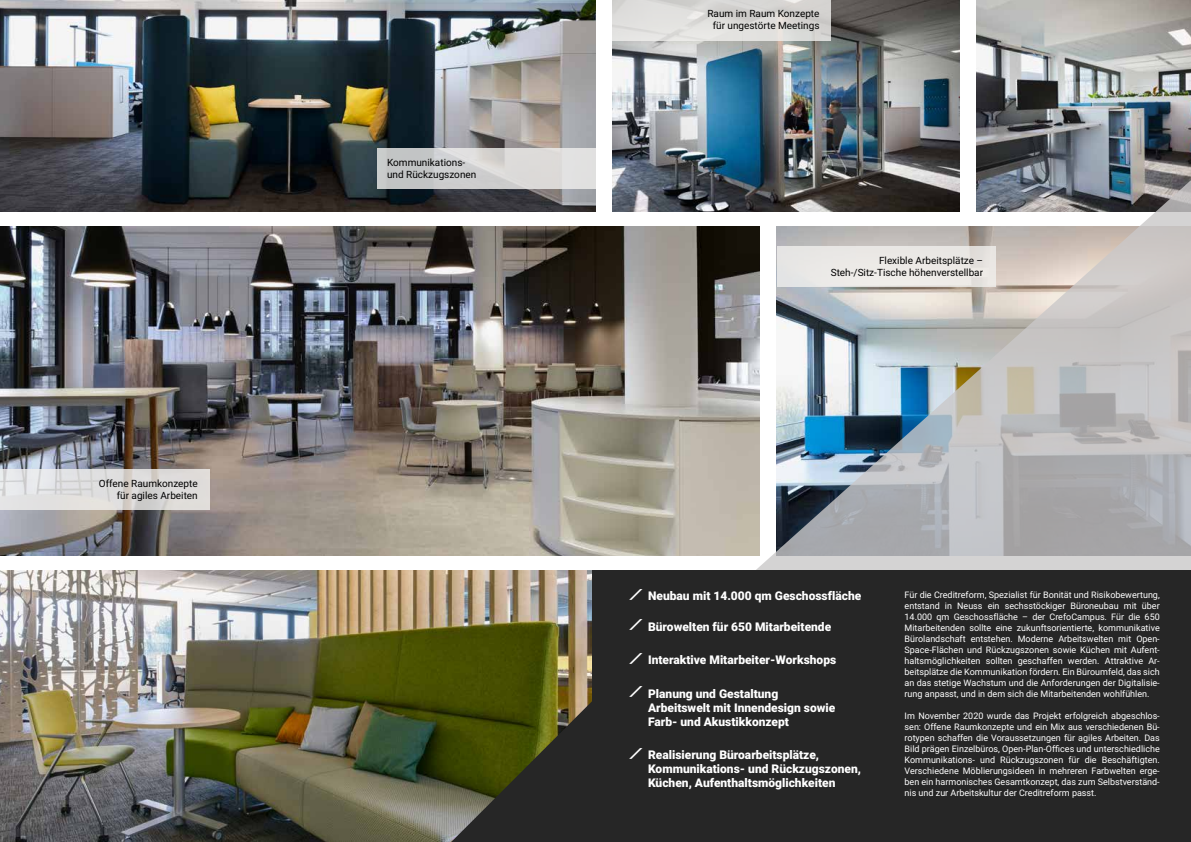
<style>
.page{position:relative;width:1191px;height:842px;background:#fff}
.page>*{position:absolute;margin:0;border:0;box-sizing:border-box;transform-origin:0 0}
.t1{font:900 12px/14px "Roboto";color:#fff}
.t2{font:10px/12px "Roboto";color:#000;text-align:right}
.t3{font:9px/11px "Roboto";color:#fff;text-align:justify}
.s1{font-family:"Roboto Slab";font-weight:400;font-style:italic;font-size:14px}
</style>
<div class="page">
<img style="left:0;top:227px;width:443px;height:329px">
<img style="left:977px;top:0;width:214px;height:166px">
<img style="left:443px;top:166px;width:748px;height:404px">
<div style="left:0;top:570px;width:1191px;height:272px;background:#262626"></div>
<img style="left:612px;top:0;width:347px;height:211px">
<img style="left:0;top:0;width:595px;height:211px">
<img style="left:0;top:570px;width:591px;height:272px">
<svg style="left:451px;top:697px;width:141px;height:145px"></svg>
<svg style="left:377px;top:149px;width:218px;height:40px;background:#d2d2d2"></svg>
<svg style="left:612px;top:0;width:219px;height:40px;background:#dbdad8"></svg>
<div style="left:777px;top:247px;width:218px;height:40px;background:#ebe8e6"></div>
<svg style="left:0;top:470px;width:210px;height:40px;background:#dddcdb"></svg>
<p class="t2" style="left:99px;top:477px;width:100px">Offene Raumkonzepte für agiles Arbeiten</p>
<p class="t2" style="left:387px;top:156px;width:91px;text-align:left">Kommunikations&shy;und Rückzugszonen</p>
<p class="t2" style="left:707px;top:7px;width:114px;text-align:center">Raum im Raum Konzepte für ungestörte Meetings</p>
<p class="t2" style="left:830px;top:254px;width:154px">Flexible Arbeitsplätze –<br>Steh-/Sitz-Tische höhenverstellbar</p>
<h1 class="t1" style="left:630px;top:588px;width:232px"><span class="s1">/</span>Neubau mit 14.000 qm Geschossfläche</h1>
<h1 class="t1" style="left:630px;top:619px;width:202px"><span class="s1">/</span>Bürowelten für 650 Mitarbeitende</h1>
<h1 class="t1" style="left:630px;top:652px;width:207px"><span class="s1">/</span>Interaktive Mitarbeiter-Workshops</h1>
<h1 class="t1" style="left:648px;top:686px;width:189px;text-indent:-18px"><span class="s1">/</span>Planung und Gestaltung<br>Arbeitswelt mit Innendesign sowie<br>Farb- und Akustikkonzept</h1>
<h1 class="t1" style="left:648px;top:747px;width:214px;text-indent:-18px"><span class="s1">/</span>Realisierung Büroarbeitsplätze,<br>Kommunikations- und Rückzugszonen,<br>Küchen, Aufenthaltsmöglichkeiten</h1>
<p class="t3" style="left:904px;top:589px;width:257px">Für die Creditreform, Spezialist für Bonität und Risikobewertung, entstand in Neuss ein sechsstöckiger Büroneubau mit über 14.000 qm Geschossfläche – der CrefoCampus. Für die 650<br>Mitarbeitenden sollte eine zukunftsorientierte, kommunikative Bürolandschaft entstehen. Moderne Arbeitswelten mit Open-Space-Flächen und Rückzugszonen sowie Küchen mit Aufent&shy;haltsmöglichkeiten sollten geschaffen werden. Attraktive Ar&shy;beitsplätze die Kommunikation fördern. Ein Büroumfeld, das sich an das stetige Wachstum und die Anforderungen der Digitalisie&shy;rung anpasst, und in dem sich die Mitarbeitenden wohlfühlen.</p>
<p class="t3" style="left:904px;top:710px;width:257px">Im November 2020 wurde das Projekt erfolgreich abgeschlos&shy;sen: Offene Raumkonzepte und ein Mix aus verschiedenen Bü&shy;rotypen schaffen die Voraussetzungen für agiles Arbeiten. Das Bild prägen Einzelbüros, Open-Plan-Offices und unterschiedliche Kommunikations- und Rückzugszonen für die Beschäftigten.<br>Verschiedene Möblierungsideen in mehreren Farbwelten erge&shy;ben ein harmonisches Gesamtkonzept, das zum Selbstverständ&shy;nis und zur Arbeitskultur der Creditreform passt.</p>
</div>
